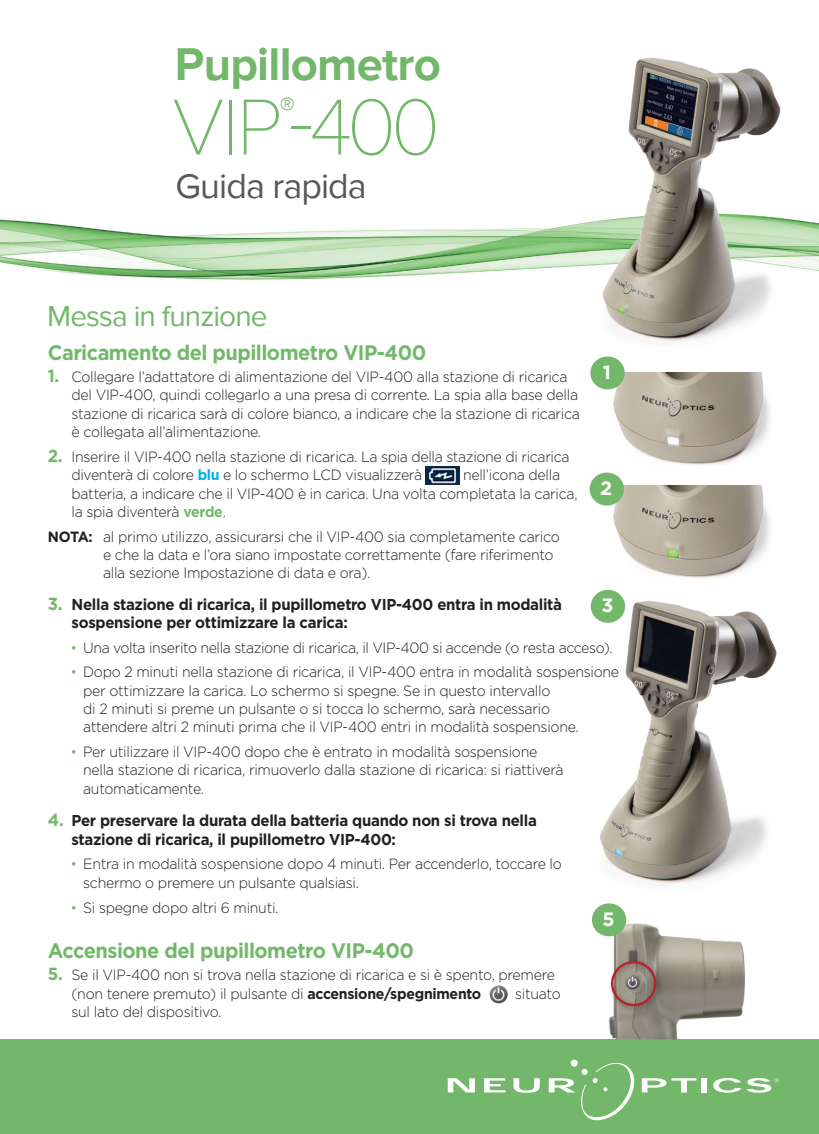
<style>
.page{position:relative;width:819px;height:1134px;background:#fff}
.page>*{position:absolute;margin:0;border:0;box-sizing:border-box;transform-origin:0 0}
.t1{font:100 82.25px "Proxima Nova T";letter-spacing:-.05em;color:#73b86a}
.t2{font:700 47.25px "Proxima Nova";letter-spacing:-.015em;color:#73b86a}
.t3{font:35.88px "Proxima Nova";letter-spacing:-.025em;color:#57585a}
.t4{font:100 30.62px "Proxima Nova T";color:#73b86a}
.t5{font:29.75px "Proxima Nova";letter-spacing:-.03em;color:#73b86a}
.t6{font:700 21px "Gotham";letter-spacing:-.025em;color:#73b86a;scale:.95 1}
.t7{font:700 19.25px "Gotham";color:#fff}
.t8{font:700 15.75px/18.4px "Gotham";letter-spacing:-.02em;color:#231f20;scale:.95 1}
.t9{font:300 14.88px/18.4px "Gotham";letter-spacing:-.02em;color:#231f20;scale:.95 1}
.s1{font-weight:700;font-size:17.5px;color:#73b86a}
.s2{font-weight:700;color:#00aeef}
.s3{font-weight:700;color:#73b86a}
.s4{font-weight:700}
.s5{font-size:17.5px;color:#73b86a}
.s6{color:#73b86a}
</style>
<div class="page">
<svg style="left:448px;top:1078px;width:27px;height:14px"></svg>
<svg style="left:484px;top:1078px;width:21px;height:14px"></svg>
<svg style="left:514px;top:1078px;width:26px;height:15px"></svg>
<svg style="left:642px;top:1078px;width:54px;height:14px"></svg>
<svg style="left:549px;top:1063px;width:85px;height:57px"></svg>
<div style="left:581px;top:1069px;width:7px;height:6px;background:#fff;border-radius:50%"></div>
<div style="left:571px;top:1059px;width:7px;height:8px;background:#fff;border-radius:50%"></div>
<svg style="left:713px;top:1078px;width:66px;height:15px"></svg>
<img style="left:0;top:219px;width:819px;height:61px">
<img style="left:583px;top:57px;width:207px;height:288px">
<img style="left:596px;top:592px;width:181px;height:319px">
<img style="left:426px;top:467px;width:33px;height:17px">
<img style="left:607px;top:373px;width:163px;height:92px">
<img style="left:613px;top:485px;width:157px;height:93px">
<div style="left:590px;top:356px;width:35px;height:33px;background:#73b86a;border-radius:50%"></div>
<div style="left:590px;top:473px;width:34px;height:33px;background:#73b86a;border-radius:50%"></div>
<img style="left:489px;top:985px;width:19px;height:19px">
<img style="left:597px;top:914px;width:160px;height:126px">
<div style="left:608px;top:958px;width:55px;height:55px;background:#231f20;opacity:.52"></div>
<div style="left:611px;top:961px;width:45px;height:45px;border:2px solid #be1e23;border-radius:50%"></div>
<div style="left:592px;top:903px;width:34px;height:33px;background:#73b86a;border-radius:50%"></div>
<div style="left:591px;top:590px;width:34px;height:33px;background:#73b86a;border-radius:50%"></div>
<img style="left:0;top:1040px;width:1px;height:94px">
<p class="t2" style="left:175px;top:37px;width:268px">Pupillometro</p>
<p class="t4" style="left:280px;top:90px;width:17px">®</p>
<p class="t1" style="left:172px;top:80px;width:270px">VIP-400</p>
<p class="t3" style="left:176px;top:166px;width:193px">Guida rapida</p>
<p class="t5" style="left:47px;top:299px;width:222px">Messa in funzione</p>
<p class="t6" style="left:48px;top:338px;width:400px">Caricamento del pupillometro VIP-400</p>
<p class="t9" style="left:72px;top:367px;width:537px;text-indent:-24px"><span class="s1">1.</span> Collegare l’adattatore di alimentazione del VIP-400 alla stazione di ricarica del VIP-400, quindi collegarlo a una presa di corrente. La spia alla base della stazione di ricarica sarà di colore bianco, a indicare che la stazione di ricarica è collegata all’alimentazione.</p>
<p class="t9" style="left:72px;top:447px;width:526px;text-indent:-24px"><span class="s1">2.</span> Inserire il VIP-400 nella stazione di ricarica. La spia della stazione di ricarica diventerà di colore <span class="s2">blu</span> e lo schermo LCD visualizzerà</p>
<p class="t9" style="left:72px;top:465px;width:534px;text-indent:392px">nell’icona della batteria, a indicare che il VIP-400 è in carica. Una volta completata la carica, la spia diventerà <span class="s3">verde</span>.</p>
<p class="t9" style="left:103px;top:527px;width:482px;text-indent:-55px"><span class="s4">NOTA:</span> al primo utilizzo, assicurarsi che il VIP-400 sia completamente carico e che la data e l’ora siano impostate correttamente (fare riferimento alla sezione Impostazione di data e ora).</p>
<p class="t7" style="left:603px;top:359px;width:10px">1</p>
<p class="t7" style="left:600px;top:475px;width:13px">2</p>
<p class="t8" style="left:72px;top:595px;width:518px;text-indent:-24px"><span class="s5">3.</span> Nella stazione di ricarica, il pupillometro VIP-400 entra in modalità sospensione per ottimizzare la carica:</p>
<p class="t9" style="left:71px;top:638px;width:572px"><span class="s6">•</span> Una volta inserito nella stazione di ricarica, il VIP-400 si accende (o resta acceso).</p>
<p class="t9" style="left:83px;top:662px;width:566px;text-indent:-13px"><span class="s6">•</span> Dopo 2 minuti nella stazione di ricarica, il VIP-400 entra in modalità sospensione per ottimizzare la carica. Lo schermo si spegne. Se in questo intervallo<br>di 2 minuti si preme un pulsante o si tocca lo schermo, sarà necessario<br>attendere altri 2 minuti prima che il VIP-400 entri in modalità sospensione.</p>
<p class="t9" style="left:83px;top:742px;width:507px;text-indent:-13px"><span class="s6">•</span> Per utilizzare il VIP-400 dopo che è entrato in modalità sospensione nella stazione di ricarica, rimuoverlo dalla stazione di ricarica: si riattiverà automaticamente.</p>
<p class="t8" style="left:72px;top:812px;width:491px;text-indent:-24px"><span class="s5">4.</span> Per preservare la durata della batteria quando non si trova nella stazione di ricarica, il pupillometro VIP-400:</p>
<p class="t9" style="left:83px;top:855px;width:505px;text-indent:-13px"><span class="s6">•</span> Entra in modalità sospensione dopo 4 minuti. Per accenderlo, toccare lo schermo o premere un pulsante qualsiasi.</p>
<p class="t9" style="left:71px;top:898px;width:220px"><span class="s6">•</span> Si spegne dopo altri 6 minuti.</p>
<p class="t6" style="left:48px;top:937px;width:387px">Accensione del pupillometro VIP-400</p>
<p class="t9" style="left:72px;top:965px;width:510px;text-indent:-24px"><span class="s1">5.</span> Se il VIP-400 non si trova nella stazione di ricarica e si è spento, premere (non tenere premuto) il pulsante di <span class="s4">accensione/spegnimento</span></p>
<p class="t7" style="left:601px;top:593px;width:13px">3</p>
<p class="t7" style="left:602px;top:906px;width:14px">5</p>
<p class="t9" style="left:515px;top:984px;width:50px">situato</p>
<p class="t9" style="left:72px;top:1002px;width:159px">sul lato del dispositivo.</p>
</div>
